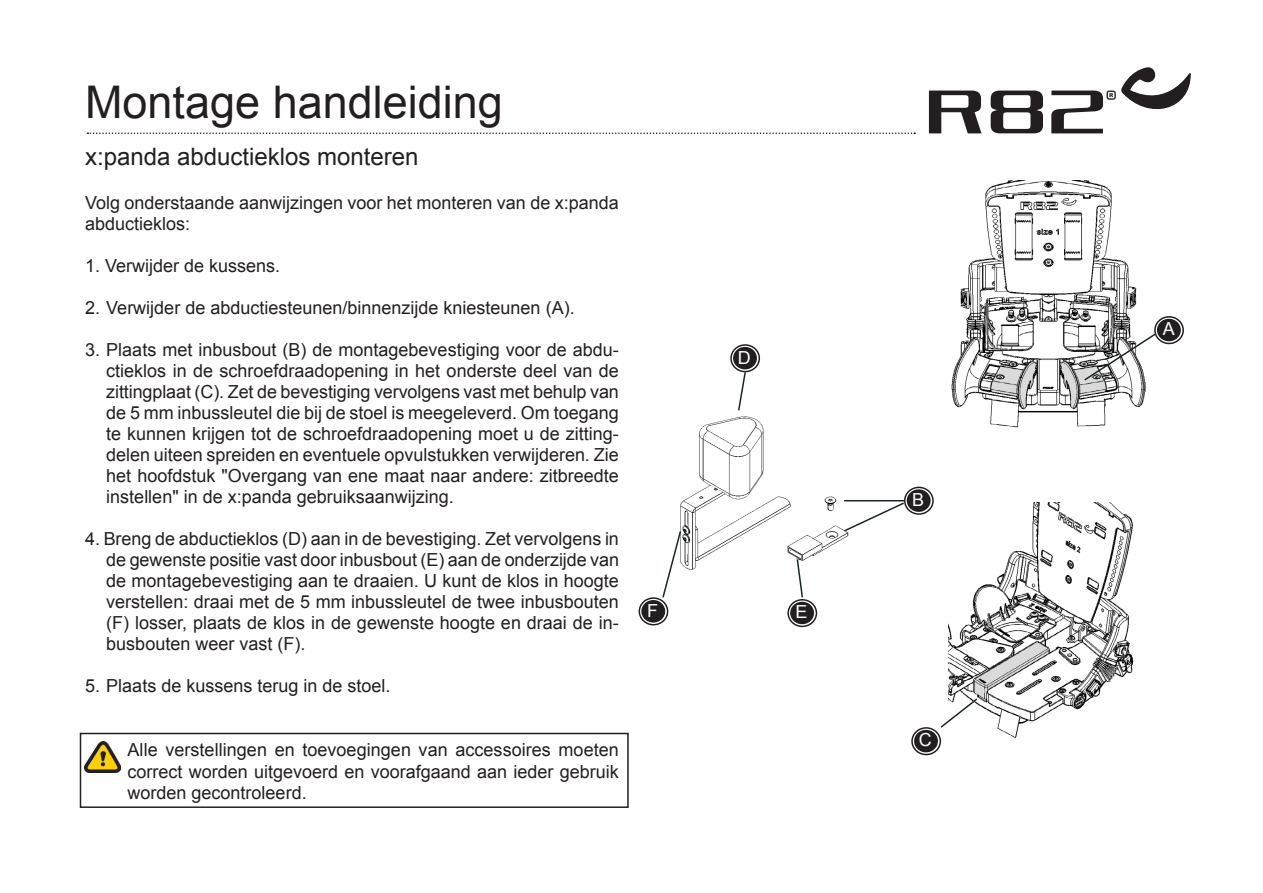
<style>
.page{position:relative;width:1263px;height:893px;background:#fff}
.page>*{position:absolute;margin:0;border:0;box-sizing:border-box;transform-origin:0 0}
.t1{font:45px "Arial";color:#231f20}
.t2{font:24px "Arial";color:#231f20}
.Brødtekst_-_indrykke{font:18px/21px "Arial";color:#231f20;text-align:justify}
.Advarselstekst{font:18px/21.6px "Arial";color:#231f20;text-align:justify}
.Brødtekst{font:18px/21px "Arial";color:#231f20}
.t3{font:18px "Arial";color:#fff}
</style>
<div class="page">
<div style="left:80px;top:733px;width:549px;height:75px;border:2px solid #231f20"></div>
<img style="left:85px;top:741px;width:35px;height:31px">
<svg style="left:929px;top:91px;width:52px;height:42px"></svg>
<svg style="left:991px;top:91px;width:52px;height:42px"></svg>
<svg style="left:1051px;top:67px;width:139px;height:66px"></svg>
<svg style="left:87px;top:132px;width:828px;height:2px"></svg>
<img style="left:680px;top:416px;width:169px;height:154px">
<img style="left:951px;top:180px;width:194px;height:248px">
<svg style="left:905px;top:487px;width:28px;height:27px"></svg>
<div style="left:904px;top:487px;width:30px;height:28px;border:2px solid #231f20;border-radius:50%"></div>
<div style="left:907px;top:490px;width:23px;height:21px;background:#231f20;border-radius:50%"></div>
<div style="left:907px;top:489px;width:24px;height:23px;border:2px solid #231f20;border-radius:50%"></div>
<svg style="left:1083px;top:325px;width:82px;height:57px"></svg>
<svg style="left:1155px;top:317px;width:28px;height:26px"></svg>
<div style="left:1154px;top:316px;width:30px;height:28px;border:2px solid #231f20;border-radius:50%"></div>
<div style="left:1158px;top:320px;width:22px;height:21px;background:#231f20;border-radius:50%"></div>
<div style="left:1157px;top:319px;width:24px;height:22px;border:2px solid #231f20;border-radius:50%"></div>
<svg style="left:842px;top:501px;width:64px;height:32px"></svg>
<img style="left:948px;top:502px;width:186px;height:236px">
<svg style="left:912px;top:728px;width:28px;height:26px"></svg>
<div style="left:911px;top:727px;width:30px;height:28px;border:2px solid #231f20;border-radius:50%"></div>
<div style="left:915px;top:731px;width:22px;height:21px;background:#231f20;border-radius:50%"></div>
<div style="left:914px;top:730px;width:24px;height:22px;border:2px solid #231f20;border-radius:50%"></div>
<svg style="left:940px;top:697px;width:39px;height:32px"></svg>
<hr style="left:844px;top:500px;width:60px;height:1px;background:#192527">
<svg style="left:731px;top:345px;width:28px;height:27px"></svg>
<div style="left:730px;top:344px;width:30px;height:28px;border:2px solid #231f20;border-radius:50%"></div>
<div style="left:734px;top:348px;width:22px;height:21px;background:#231f20;border-radius:50%"></div>
<div style="left:733px;top:347px;width:24px;height:22px;border:2px solid #231f20;border-radius:50%"></div>
<svg style="left:788px;top:600px;width:28px;height:26px"></svg>
<div style="left:787px;top:599px;width:30px;height:28px;border:2px solid #231f20;border-radius:50%"></div>
<div style="left:791px;top:602px;width:22px;height:21px;background:#231f20;border-radius:50%"></div>
<div style="left:790px;top:602px;width:24px;height:22px;border:2px solid #231f20;border-radius:50%"></div>
<svg style="left:796px;top:558px;width:8px;height:40px"></svg>
<svg style="left:639px;top:598px;width:29px;height:27px"></svg>
<div style="left:639px;top:597px;width:29px;height:28px;border:2px solid #231f20;border-radius:50%"></div>
<div style="left:642px;top:601px;width:22px;height:21px;background:#231f20;border-radius:50%"></div>
<div style="left:641px;top:600px;width:24px;height:22px;border:2px solid #231f20;border-radius:50%"></div>
<svg style="left:738px;top:371px;width:9px;height:40px"></svg>
<svg style="left:662px;top:530px;width:20px;height:68px"></svg>
<p class="t1" style="left:85px;top:73px;width:419px">Montage handleiding</p>
<p class="t2" style="left:85px;top:140px;width:335px">x:panda abductieklos monteren</p>
<p class="Brødtekst" style="left:85px;top:192px;width:535px">Volg onderstaande aanwijzingen voor het monteren van de x:panda abductieklos:</p>
<p class="Brødtekst_-_indrykke" style="left:85px;top:255px;width:197px">1. Verwijder de kussens.</p>
<p class="Brødtekst_-_indrykke" style="left:85px;top:297px;width:491px">2. Verwijder de abductiesteunen/binnenzijde kniesteunen (A).</p>
<p class="Brødtekst_-_indrykke" style="left:106px;top:339px;width:514px;text-indent:-21px">3. Plaats met inbusbout (B) de montagebevestiging voor de abdu&shy;ctieklos in de schroefdraadopening in het onderste deel van de zittingplaat (C). Zet de bevestiging vervolgens vast met behulp van de 5 mm inbussleutel die bij de stoel is meegeleverd. Om toegang te kunnen krijgen tot de schroefdraadopening moet u de zitting&shy;delen uiteen spreiden en eventuele opvulstukken verwijderen. Zie het hoofdstuk "Overgang van ene maat naar andere: zitbreedte instellen" in de x:panda gebruiksaanwijzing.</p>
<p class="Brødtekst_-_indrykke" style="left:106px;top:528px;width:514px;text-indent:-21px">4. Breng de abductieklos (D) aan in de bevestiging. Zet vervolgens in de gewenste positie vast door inbusbout (E) aan de onderzijde van de montagebevestiging aan te draaien. U kunt de klos in hoogte verstellen: draai met de 5 mm inbussleutel de twee inbusbouten (F) losser, plaats de klos in de gewenste hoogte en draai de in&shy;busbouten weer vast (F).</p>
<p class="Brødtekst_-_indrykke" style="left:85px;top:675px;width:307px">5. Plaats de kussens terug in de stoel.</p>
<p class="Advarselstekst" style="left:128px;top:739px;width:493px">Alle verstellingen en toevoegingen van accessoires moeten correct worden uitgevoerd en voorafgaand aan ieder gebruik worden gecontroleerd.</p>
<p class="t3" style="left:738px;top:345px;width:14px">D</p>
<p class="t3" style="left:647px;top:598px;width:12px">F</p>
<p class="t3" style="left:795px;top:600px;width:14px">E</p>
<p class="t3" style="left:912px;top:488px;width:14px">B</p>
<p class="t3" style="left:919px;top:728px;width:14px">C</p>
<p class="t3" style="left:1163px;top:317px;width:14px">A</p>
</div>
